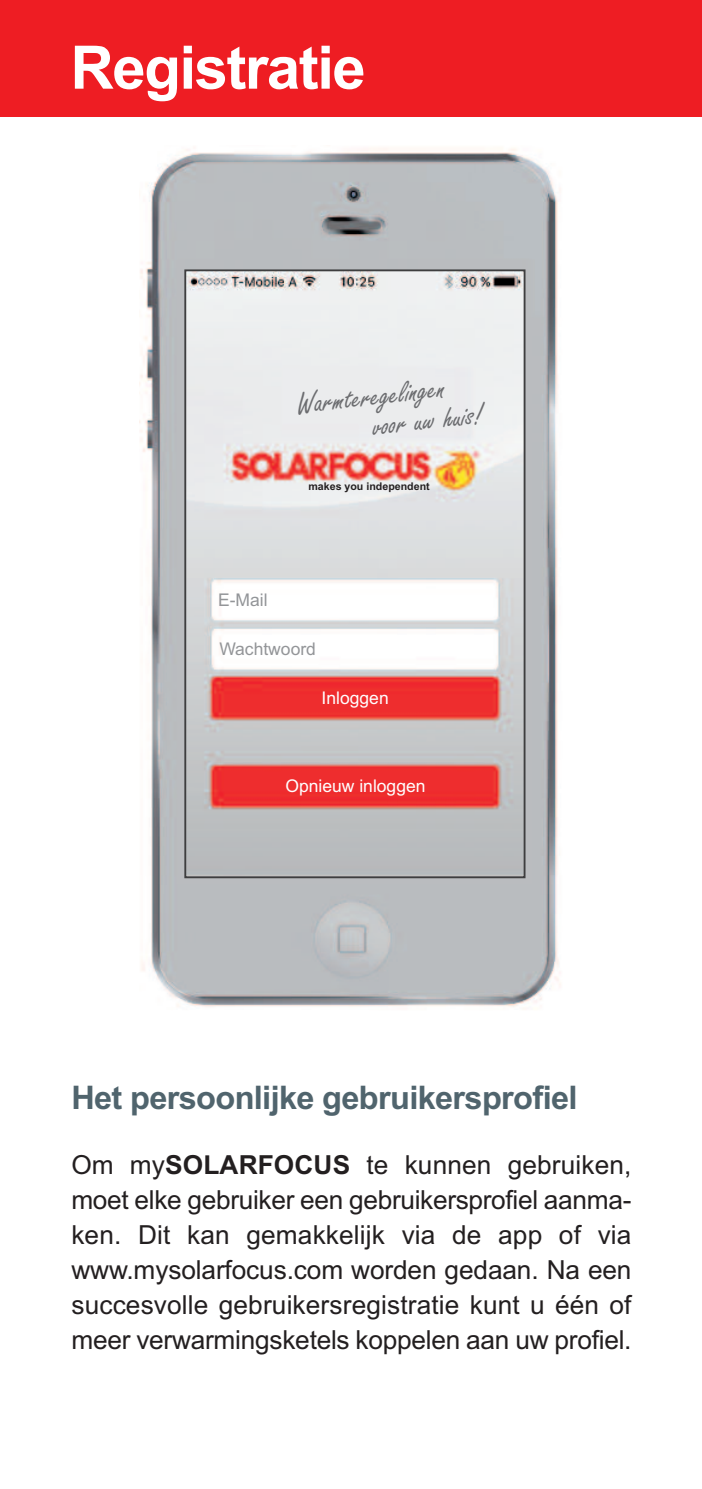
<style>
.page{position:relative;width:702px;height:1489px;background:#fff}
.page>*{position:absolute;margin:0;border:0;box-sizing:border-box;transform-origin:0 0}
.t1{font:700 60px "Arial";letter-spacing:-.025em;color:#fff}
.t2{font:700 32.5px "Arial";letter-spacing:-.02em;color:#50646d}
.t3{font:32.5px/29.8px "Freestyle Script";color:#6c6d70}
.t4{font:26.25px/35px "Arial";letter-spacing:-.01em;color:#231f20;text-align:justify}
.t5{font:17.5px "Arial";color:#fff}
.t6{font:17.5px "Arial";color:#939598}
.t7{font:700 10.75px "Arial";color:#231f20}
.s1{font-weight:700}
</style>
<div class="page">
<img style="left:139px;top:148px;width:422px;height:861px">
<div style="left:0;top:0;width:701px;height:116px;background:#ee1d23"></div>
<img style="left:187px;top:272px;width:335px;height:603px">
<div style="left:184px;top:269px;width:341px;height:609px;border:2px solid #3e3e3f"></div>
<h1 class="t1" style="left:70px;top:33px;width:297px">Registratie</h1>
<p class="t3" style="left:368px;top:380px;width:112px;text-indent:-73px;rotate:-6deg">Warmteregelingen voor uw huis!</p>
<p class="t6" style="left:218px;top:590px;width:51px">E-Mail</p>
<p class="t7" style="left:308px;top:480px;width:123px">makes you independent</p>
<p class="t6" style="left:219px;top:638px;width:98px">Wachtwoord</p>
<p class="t5" style="left:321px;top:687px;width:69px">Inloggen</p>
<p class="t5" style="left:285px;top:776px;width:142px">Opnieuw inloggen</p>
<p class="t2" style="left:71px;top:1078px;width:507px">Het persoonlijke gebruikersprofiel</p>
<p class="t4" style="left:71px;top:1147px;width:561px">Om my<span class="s1">SOLARFOCUS</span> te kunnen gebruiken, moet elke gebruiker een gebruikersprofiel aanma&shy;ken. Dit kan gemakkelijk via de app of via www.mysolarfocus.com worden gedaan. Na een succesvolle gebruikersregistratie kunt u één of meer verwarmingsketels koppelen aan uw profiel.</p>
</div>
